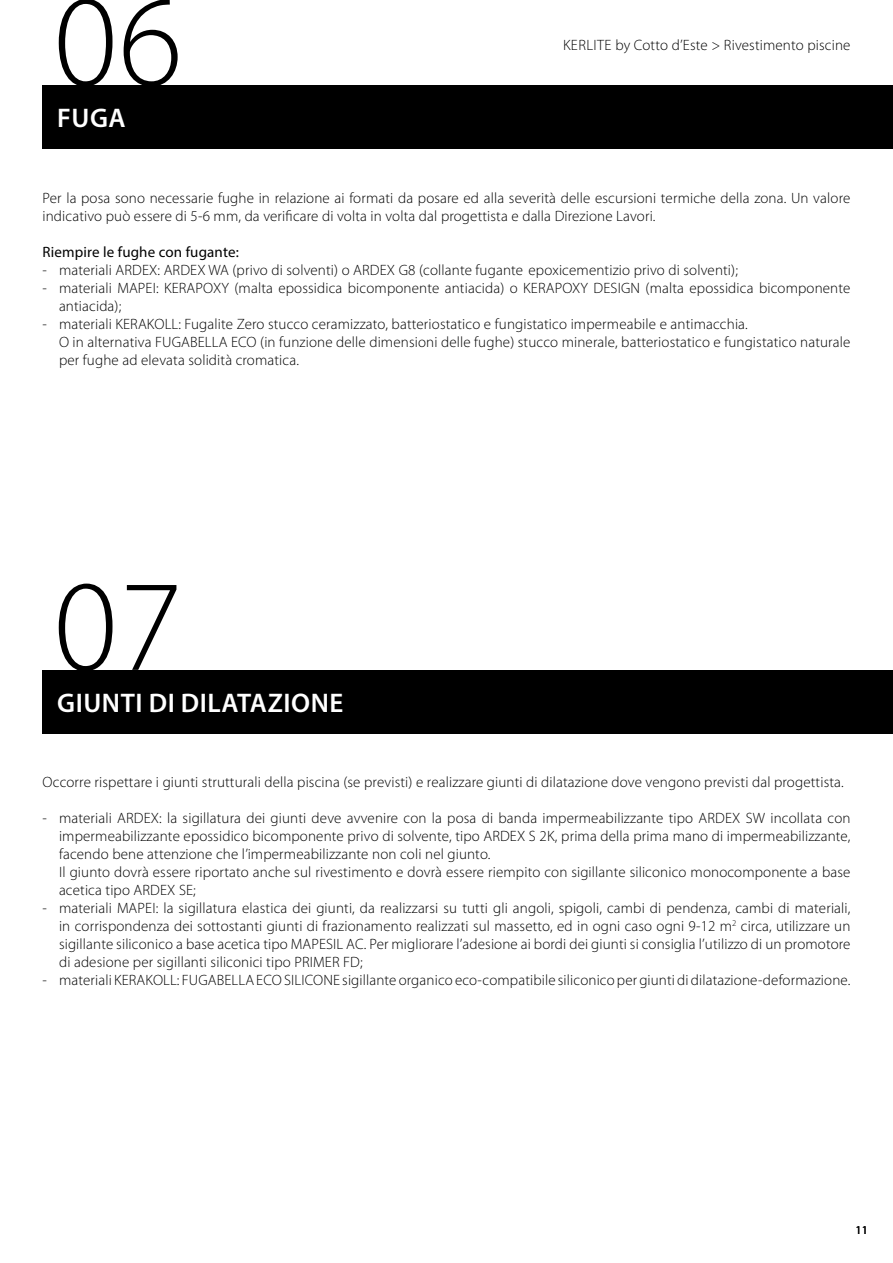
<style>
.page{position:relative;width:893px;height:1263px;background:#fff}
.page>*{position:absolute;margin:0;border:0;box-sizing:border-box;transform-origin:0 0}
.t1{font:300 130.5px "Myriad Pro";color:#000}
.t2{font:600 27px "Myriad Pro";letter-spacing:.02em;color:#fff}
.t3{font:300 15px/18px "Myriad Pro";letter-spacing:.01em;color:#000}
.t4{font:15px "Myriad Pro";letter-spacing:.01em;color:#000}
.t5{font:12px "Myriad Pro";color:#000}
</style>
<div class="page">
<div style="left:43px;top:85px;width:850px;height:64px;background:#000"></div>
<div style="left:43px;top:670px;width:850px;height:63px;background:#000"></div>
<h1 class="t1" style="left:54px;top:-37px;width:130px">06</h1>
<h2 class="t2" style="left:57px;top:103px;width:70px">FUGA</h2>
<p class="t3" style="left:563px;top:35px;width:289px">KERLITE by Cotto d’Este &gt; Rivestimento piscine</p>
<p class="t3" style="left:43px;top:188px;width:809px">Per la posa sono necessarie fughe in relazione ai formati da posare ed alla severità delle escursioni termiche della zona. Un valore indicativo può essere di 5-6 mm, da verificare di volta in volta dal progettista e dalla Direzione Lavori.</p>
<p class="t4" style="left:43px;top:242px;width:198px">Riempire le fughe con fugante:</p>
<p class="t3" style="left:43px;top:260px;width:697px">- materiali ARDEX: ARDEX WA (privo di solventi) o ARDEX G8 (collante fugante epoxicementizio privo di solventi);</p>
<p class="t3" style="left:59px;top:278px;width:793px;text-indent:-16px">- materiali MAPEI: KERAPOXY (malta epossidica bicomponente antiacida) o KERAPOXY DESIGN (malta epossidica bicomponente antiacida);</p>
<p class="t3" style="left:59px;top:314px;width:793px;text-indent:-16px">- materiali KERAKOLL: Fugalite Zero stucco ceramizzato, batteriostatico e fungistatico impermeabile e antimacchia.<br>O in alternativa FUGABELLA ECO (in funzione delle dimensioni delle fughe) stucco minerale, batteriostatico e fungistatico naturale per fughe ad elevata solidità cromatica.</p>
<h1 class="t1" style="left:54px;top:548px;width:130px">07</h1>
<h2 class="t2" style="left:57px;top:688px;width:288px">GIUNTI DI DILATAZIONE</h2>
<p class="t3" style="left:43px;top:773px;width:803px">Occorre rispettare i giunti strutturali della piscina (se previsti) e realizzare giunti di dilatazione dove vengono previsti dal progettista.</p>
<p class="t3" style="left:59px;top:809px;width:793px;text-indent:-16px">- materiali ARDEX: la sigillatura dei giunti deve avvenire con la posa di banda impermeabilizzante tipo ARDEX SW incollata con impermeabilizzante epossidico bicomponente privo di solvente, tipo ARDEX S 2K, prima della prima mano di impermeabilizzante, facendo bene attenzione che l’impermeabilizzante non coli nel giunto.<br>Il giunto dovrà essere riportato anche sul rivestimento e dovrà essere riempito con sigillante siliconico monocomponente a base acetica tipo ARDEX SE;</p>
<p class="t3" style="left:59px;top:899px;width:793px;text-align:justify;text-indent:-16px">- materiali MAPEI: la sigillatura elastica dei giunti, da realizzarsi su tutti gli angoli, spigoli, cambi di pendenza, cambi di materiali, in corrispondenza dei sottostanti giunti di frazionamento realizzati sul massetto, ed in ogni caso ogni 9-12 m<sup>2</sup> circa, utilizzare un sigillante siliconico a base acetica tipo MAPESIL AC. Per migliorare l’adesione ai bordi dei giunti si consiglia l’utilizzo di un promotore di adesione per sigillanti siliconici tipo PRIMER FD;</p>
<p class="t3" style="left:43px;top:971px;width:809px">- materiali KERAKOLL: FUGABELLA ECO SILICONE sigillante organico eco-compatibile siliconico per giunti di dilatazione-deformazione.</p>
<p class="t5" style="left:855px;top:1222px;width:14px">11</p>
</div>
